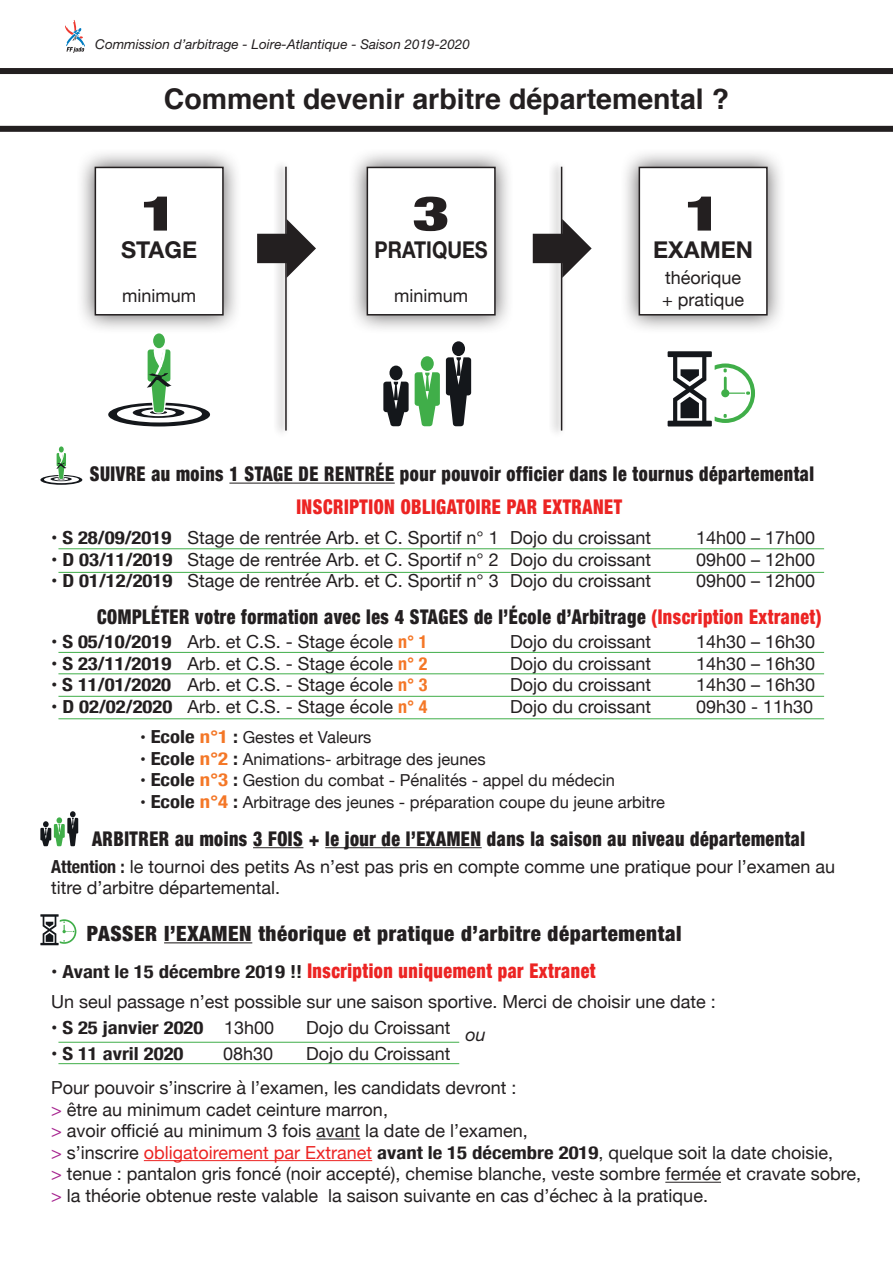
<style>
.page{position:relative;width:893px;height:1263px;background:#fff}
.page>*{position:absolute;margin:0;border:0;box-sizing:border-box;transform-origin:0 0}
.t1{font:900 condensed 48px "Helvetica Neue";color:#231f20;scale:1.5 1}
.t2{font:700 28.5px "Helvetica";color:#231f20}
.t3{font:700 23.25px "Helvetica Neue";color:#231f20}
.t4{font:700 23.25px "Helvetica Neue";color:#231f20;scale:.85 1}
.t5{font:900 condensed 21px "Helvetica Neue";letter-spacing:.03em;color:#231f20}
.t6{font:900 condensed 20.25px "Helvetica Neue";letter-spacing:.03em;color:#231f20;scale:.89 1}
.t7{font:900 condensed 20.25px "Helvetica Neue";letter-spacing:.03em;color:#ec2423;scale:.89 1}
.t8{font:18px/21.6px "Helvetica Neue";color:#231f20}
.t9{font:700 condensed 18px "Helvetica Neue";color:#231f20;scale:1.15 1}
.t10{font:16.5px "Helvetica Neue";color:#231f20}
.t11{font:italic 13.5px "Helvetica Neue";color:#231f20}
.s1{font-weight:700;font-stretch:condensed}
.s2{color:#ec2423}
.s3{font-weight:700;font-stretch:condensed;color:#f47727}
.s4{font-weight:700;font-stretch:condensed;font-size:18px}
.s5{font-weight:700;font-stretch:condensed;font-size:18px;color:#f47727}
.s6{font-weight:400;font-stretch:normal;font-size:18px;color:#231f20}
.s7{font-weight:700;font-size:18px;color:#231f20}
.s8{font-weight:400;font-stretch:normal}
.s9{font-style:italic}
.s10{color:#a6228e}
</style>
<div class="page">
<svg style="left:65px;top:20px;width:20px;height:33px"></svg>
<div style="left:76px;top:148px;width:166px;height:186px;background:#231f20;opacity:.75"></div>
<div style="left:95px;top:167px;width:129px;height:148px;background:#fff;border:2px solid #231f20"></div>
<div style="left:348px;top:148px;width:166px;height:186px;background:#231f20;opacity:.75"></div>
<div style="left:367px;top:167px;width:129px;height:148px;background:#fff;border:2px solid #231f20"></div>
<div style="left:620px;top:148px;width:166px;height:186px;background:#231f20;opacity:.75"></div>
<div style="left:639px;top:167px;width:129px;height:148px;background:#fff;border:2px solid #231f20"></div>
<div style="left:273px;top:160px;width:18px;height:278px;background:#231f20;opacity:.75"></div>
<hr style="left:285px;top:167px;width:2px;height:264px;background:#231f20">
<div style="left:548px;top:160px;width:18px;height:278px;background:#231f20;opacity:.75"></div>
<hr style="left:561px;top:167px;width:1px;height:264px;background:#231f20">
<hr style="left:229px;top:483px;width:166px;height:1px;background:#231f20">
<hr style="left:253px;top:847px;width:50px;height:1px;background:#231f20">
<hr style="left:325px;top:847px;width:157px;height:1px;background:#231f20">
<hr style="left:164px;top:942px;width:88px;height:1px;background:#231f20">
<hr style="left:316px;top:1138px;width:44px;height:1px;background:#231f20">
<hr style="left:144px;top:1160px;width:228px;height:1px;background:#ec2423">
<hr style="left:665px;top:1182px;width:56px;height:1px;background:#231f20">
<svg style="left:668px;top:351px;width:87px;height:75px"></svg>
<div style="left:452px;top:341px;width:13px;height:15px;background:#14171b;border-radius:50%"></div>
<div style="left:421px;top:356px;width:13px;height:15px;background:#40ae49;border-radius:50%"></div>
<div style="left:389px;top:366px;width:13px;height:14px;background:#14171b;border-radius:50%"></div>
<svg style="left:383px;top:382px;width:26px;height:44px"></svg>
<svg style="left:415px;top:372px;width:25px;height:54px"></svg>
<svg style="left:446px;top:357px;width:25px;height:69px"></svg>
<div style="left:153px;top:333px;width:12px;height:15px;background:#40ae49;border-radius:50%"></div>
<svg style="left:108px;top:348px;width:102px;height:78px"></svg>
<svg style="left:40px;top:446px;width:42px;height:39px"></svg>
<hr style="left:58px;top:548px;width:766px;height:1px;background:#40ae49">
<hr style="left:58px;top:572px;width:766px;height:1px;background:#40ae49">
<hr style="left:58px;top:673px;width:766px;height:1px;background:#40ae49">
<hr style="left:58px;top:1063px;width:401px;height:1px;background:#40ae49">
<hr style="left:58px;top:652px;width:766px;height:1px;background:#40ae49">
<hr style="left:58px;top:1042px;width:401px;height:1px;background:#40ae49">
<hr style="left:58px;top:696px;width:766px;height:1px;background:#40ae49">
<hr style="left:58px;top:718px;width:766px;height:1px;background:#40ae49">
<svg style="left:40px;top:811px;width:38px;height:35px"></svg>
<svg style="left:0;top:68px;width:893px;height:64px"></svg>
<svg style="left:40px;top:914px;width:36px;height:31px"></svg>
<svg style="left:273px;top:218px;width:18px;height:60px"></svg>
<svg style="left:548px;top:218px;width:18px;height:60px"></svg>
<p class="t11" style="left:95px;top:36px;width:376px">Commission d’arbitrage - Loire-Atlantique - Saison 2019-2020</p>
<h2 class="t2" style="left:164px;top:76px;width:567px">Comment devenir arbitre départemental ?</h2>
<h1 class="t1" style="left:140px;top:174px;width:26px">1</h1>
<p class="t3" style="left:121px;top:236px;width:78px">STAGE</p>
<p class="t8" style="left:122px;top:285px;width:76px">minimum</p>
<h1 class="t1" style="left:412px;top:174px;width:26px">3</h1>
<p class="t4" style="left:375px;top:236px;width:134px">PRATIQUES</p>
<p class="t8" style="left:394px;top:285px;width:76px">minimum</p>
<h1 class="t1" style="left:684px;top:174px;width:26px">1</h1>
<p class="t3" style="left:653px;top:236px;width:101px">EXAMEN</p>
<p class="t8" style="left:662px;top:268px;width:84px">théorique + pratique</p>
<p class="t6" style="left:90px;top:457px;width:815px">SUIVRE au moins 1 STAGE DE RENTRÉE pour pouvoir officier dans le tournus départemental</p>
<p class="t7" style="left:296px;top:490px;width:367px">INSCRIPTION OBLIGATOIRE PAR EXTRANET</p>
<p class="t8" style="left:51px;top:528px;width:602px">• <span class="s1">S 28/09/2019</span> Stage de rentrée Arb. et C. Sportif n° 1 Dojo du croissant</p>
<p class="t8" style="left:696px;top:528px;width:121px">14h00 – 17h00</p>
<p class="t8" style="left:51px;top:549px;width:602px">• <span class="s1">D 03/11/2019</span> Stage de rentrée Arb. et C. Sportif n° 2 Dojo du croissant</p>
<p class="t8" style="left:696px;top:549px;width:121px">09h00 – 12h00</p>
<p class="t8" style="left:51px;top:571px;width:602px">• <span class="s1">D 01/12/2019</span> Stage de rentrée Arb. et C. Sportif n° 3 Dojo du croissant</p>
<p class="t8" style="left:696px;top:571px;width:121px">09h00 – 12h00</p>
<p class="t6" style="left:97px;top:600px;width:815px">COMPLÉTER votre formation avec les 4 STAGES de l’École d’Arbitrage <span class="s2">(Inscription Extranet)</span></p>
<p class="t8" style="left:51px;top:632px;width:378px">• <span class="s1">S 05/10/2019</span> Arb. et C.S. - Stage école <span class="s3">n° 1</span></p>
<p class="t8" style="left:510px;top:632px;width:143px">Dojo du croissant</p>
<p class="t8" style="left:696px;top:632px;width:121px">14h30 – 16h30</p>
<p class="t8" style="left:51px;top:653px;width:378px">• <span class="s1">S 23/11/2019</span> Arb. et C.S. - Stage école <span class="s3">n° 2</span></p>
<p class="t8" style="left:510px;top:653px;width:143px">Dojo du croissant</p>
<p class="t8" style="left:696px;top:653px;width:121px">14h30 – 16h30</p>
<p class="t8" style="left:51px;top:675px;width:378px">• <span class="s1">S 11/01/2020</span> Arb. et C.S. - Stage école <span class="s3">n° 3</span></p>
<p class="t8" style="left:510px;top:675px;width:143px">Dojo du croissant</p>
<p class="t8" style="left:696px;top:675px;width:121px">14h30 – 16h30</p>
<p class="t8" style="left:51px;top:697px;width:378px">• <span class="s1">D 02/02/2020</span> Arb. et C.S. - Stage école <span class="s3">n° 4</span></p>
<p class="t8" style="left:510px;top:697px;width:143px">Dojo du croissant</p>
<p class="t8" style="left:696px;top:697px;width:119px">09h30 - 11h30</p>
<p class="t10" style="left:140px;top:725px;width:233px">• <span class="s4">Ecole</span> <span class="s5">n°1</span> <span class="s4">:</span> Gestes et Valeurs</p>
<p class="t10" style="left:140px;top:747px;width:347px">• <span class="s4">Ecole</span> <span class="s5">n°2</span> <span class="s4">:</span> Animations- arbitrage des jeunes</p>
<p class="t10" style="left:140px;top:768px;width:476px">• <span class="s4">Ecole</span> <span class="s5">n°3</span> <span class="s4">:</span> Gestion du combat - Pénalités - appel du médecin</p>
<p class="t10" style="left:140px;top:790px;width:526px">• <span class="s4">Ecole</span> <span class="s5">n°4</span> <span class="s4">:</span> Arbitrage des jeunes - préparation coupe du jeune arbitre</p>
<p class="t6" style="left:92px;top:822px;width:803px">ARBITRER au moins 3 FOIS + le jour de l’EXAMEN dans la saison au niveau départemental</p>
<p class="t8" style="left:51px;top:856px;width:786px"><span class="s1">Attention :</span> le tournoi des petits As n’est pas pris en compte comme une pratique pour l’examen au titre d’arbitre départemental.</p>
<p class="t5" style="left:87px;top:916px;width:596px">PASSER l’EXAMEN théorique et pratique d’arbitre départemental</p>
<p class="t7" style="left:51px;top:954px;width:613px"><span class="s6">•</span> <span class="s7">Avant le 15 décembre 2019 !!</span> Inscription uniquement par Extranet</p>
<p class="t8" style="left:51px;top:992px;width:666px">Un seul passage n’est possible sur une saison sportive. Merci de choisir une date :</p>
<p class="t9" style="left:51px;top:1012px;width:195px"><span class="s8">•</span> S 25 janvier 2020 <span class="s8">13h00</span></p>
<p class="t8" style="left:306px;top:1018px;width:181px">Dojo du Croissant <span class="s9">ou</span></p>
<p class="t9" style="left:51px;top:1038px;width:117px"><span class="s8">•</span> S 11 avril 2020</p>
<p class="t8" style="left:223px;top:1043px;width:52px">08h30</p>
<p class="t8" style="left:51px;top:1037px;width:467px;line-height:34.3px;text-indent:255px">Dojo du Croissant<br>Pour pouvoir s’inscrire à l’examen, les candidats devront :</p>
<p class="t8" style="left:51px;top:1099px;width:811px"><span class="s10">&gt;</span> être au minimum cadet ceinture marron,<br><span class="s10">&gt;</span> avoir officié au minimum 3 fois avant la date de l’examen,<br><span class="s10">&gt;</span> s’inscrire <span class="s2">obligatoirement par Extranet</span> <span class="s1">avant le 15 décembre 2019</span>, quelque soit la date choisie,<br><span class="s10">&gt;</span> tenue : pantalon gris foncé (noir accepté), chemise blanche, veste sombre fermée et cravate sobre, <span class="s10">&gt;</span> la théorie obtenue reste valable la saison suivante en cas d’échec à la pratique.</p>
</div>
